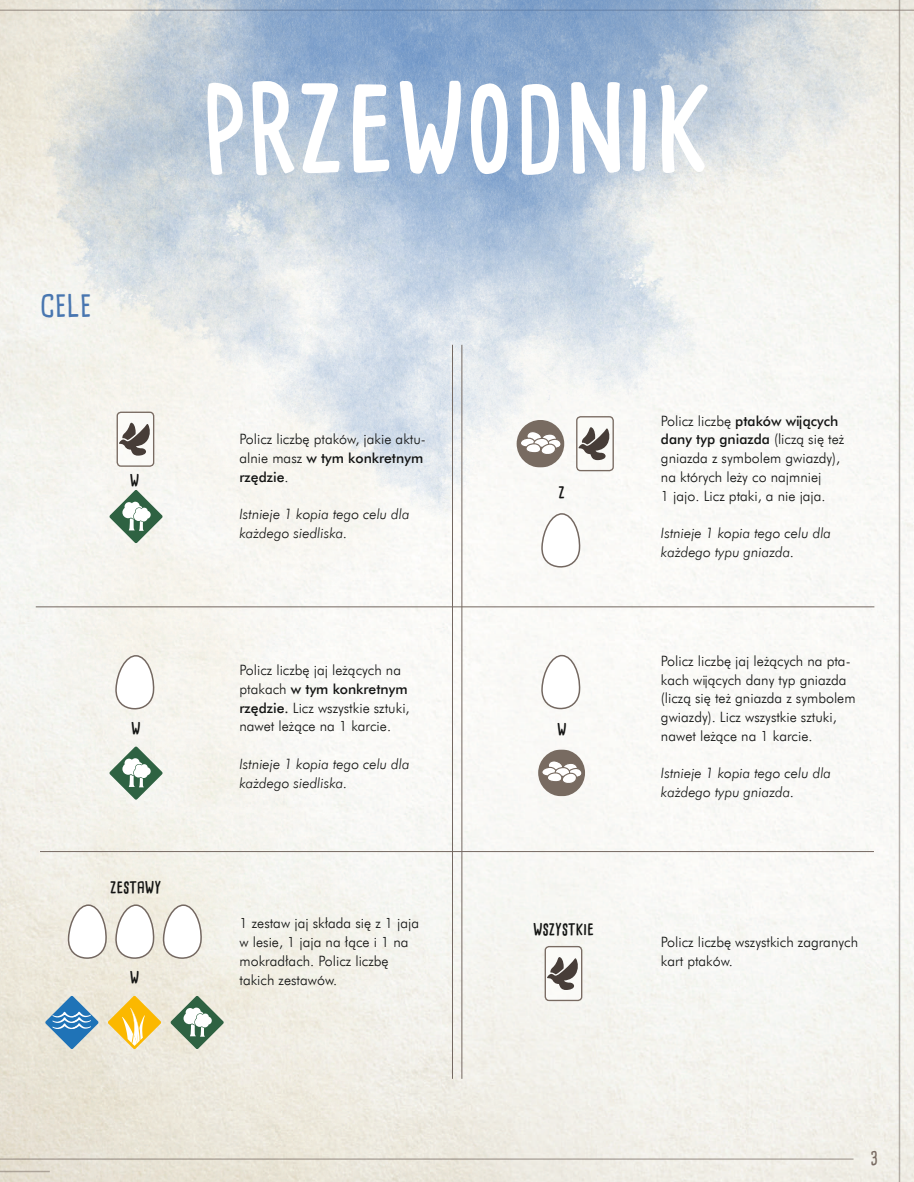
<style>
.page{position:relative;width:914px;height:1182px;background:#fff}
.page>*{position:absolute;margin:0;border:0;box-sizing:border-box;transform-origin:0 0}
.t1{font:133.65px "Cardenio Modern Bold PL";color:#fff}
.t2{font:30px "Cardenio Modern Bold PL";color:#4876b0}
.t3{font:18px "Cardenio Modern Bold PL";color:#131413}
.t4{font:18px "Cardenio Modern Bold PL";color:#796b62}
.t5{font:14.25px/18.8px "Futura Lt EU Normal";color:#131413}
.t6{font:14.25px/18.8px "Futura Lt EU Italic";color:#131413}
.t7{font:13.95px/18.8px "Futura Md EU Normal";color:#131413}
.s1{font-family:"Futura Lt EU Normal";font-size:14.25px}
.s2{font-family:"Futura Md EU Normal";font-size:13.95px}
</style>
<div class="page">
<img style="left:672px;top:544px;width:241px;height:637px">
<hr style="left:898px;top:0;width:2px;height:1181px;background:#746861">
<hr style="left:0;top:1170px;width:50px;height:2px;background:#746861">
<hr style="left:0;top:1158px;width:853px;height:1px;background:#746861">
<img style="left:0;top:0;width:913px;height:544px">
<svg style="left:516px;top:420px;width:48px;height:47px"></svg>
<svg style="left:109px;top:489px;width:54px;height:54px"></svg>
<svg style="left:109px;top:746px;width:54px;height:53px"></svg>
<svg style="left:538px;top:749px;width:47px;height:47px"></svg>
<svg style="left:108px;top:995px;width:53px;height:54px;background:#f4d581"></svg>
<svg style="left:45px;top:995px;width:54px;height:54px;background:#92b4cb"></svg>
<svg style="left:170px;top:995px;width:54px;height:54px;background:#acbcaa"></svg>
<svg style="left:115px;top:654px;width:39px;height:56px"></svg>
<svg style="left:540px;top:654px;width:40px;height:56px"></svg>
<svg style="left:540px;top:513px;width:40px;height:55px"></svg>
<svg style="left:115px;top:904px;width:39px;height:55px"></svg>
<svg style="left:162px;top:904px;width:40px;height:55px"></svg>
<svg style="left:67px;top:904px;width:40px;height:55px"></svg>
<hr style="left:36px;top:606px;width:838px;height:1px;background:#746861">
<hr style="left:40px;top:851px;width:833px;height:1px;background:#746861">
<hr style="left:452px;top:345px;width:1px;height:733px;background:#746861">
<hr style="left:461px;top:345px;width:1px;height:733px;background:#746861">
<img style="left:117px;top:412px;width:37px;height:54px">
<div style="left:117px;top:411px;width:37px;height:55px;border:1px solid #796b62;border-radius:4px"></div>
<svg style="left:119px;top:422px;width:32px;height:33px"></svg>
<img style="left:576px;top:417px;width:37px;height:53px">
<div style="left:576px;top:416px;width:37px;height:55px;border:1px solid #796b62;border-radius:4px"></div>
<svg style="left:578px;top:427px;width:32px;height:33px"></svg>
<img style="left:546px;top:947px;width:34px;height:52px">
<div style="left:544px;top:945px;width:38px;height:56px;border:1px solid #796b62;border-radius:4px"></div>
<svg style="left:547px;top:957px;width:31px;height:32px"></svg>
<h1 class="t1" style="left:202px;top:32px;width:512px">przewodnik</h1>
<h2 class="t2" style="left:40px;top:286px;width:53px">CELE</h2>
<p class="t3" style="left:130px;top:467px;width:11px">w</p>
<p class="t5" style="left:239px;top:430px;width:188px">Policz liczbę ptaków, jakie aktu-</p>
<p class="t7" style="left:239px;top:449px;width:185px"><span class="s1">alnie masz</span> w tym konkretnym rzędzie<span class="s1">.</span></p>
<p class="t6" style="left:239px;top:505px;width:172px">Istnieje 1 kopia tego celu dla każdego siedliska.</p>
<p class="t3" style="left:558px;top:479px;width:8px">z</p>
<p class="t5" style="left:239px;top:661px;width:163px">Policz liczbę jaj leżących na</p>
<p class="t7" style="left:239px;top:680px;width:170px"><span class="s1">ptakach</span> w tym konkretnym</p>
<p class="t5" style="left:239px;top:698px;width:172px"><span class="s2">rzędzie.</span> Licz wszystkie sztuki, nawet leżące na 1 karcie.</p>
<p class="t6" style="left:239px;top:754px;width:172px">Istnieje 1 kopia tego celu dla każdego siedliska.</p>
<p class="t3" style="left:131px;top:714px;width:11px">w</p>
<p class="t3" style="left:557px;top:716px;width:11px">w</p>
<p class="t3" style="left:110px;top:874px;width:52px">zestawy</p>
<p class="t3" style="left:130px;top:964px;width:11px">w</p>
<p class="t5" style="left:239px;top:914px;width:181px">1 zestaw jaj składa się z 1 jaja w lesie, 1 jaja na łące i 1 na mokradłach. Policz liczbę takich zestawów.</p>
<p class="t3" style="left:533px;top:916px;width:62px">wszystkie</p>
<p class="t7" style="left:661px;top:412px;width:185px"><span class="s1">Policz liczbę</span> ptaków wijących dany typ gniazda <span class="s1">(liczą się też</span></p>
<p class="t5" style="left:661px;top:449px;width:181px">gniazda z symbolem gwiazdy), na których leży co najmniej<br>1 jajo. Licz ptaki, a nie jaja.</p>
<p class="t6" style="left:661px;top:524px;width:172px">Istnieje 1 kopia tego celu dla każdego typu gniazda.</p>
<p class="t5" style="left:661px;top:651px;width:196px">Policz liczbę jaj leżących na pta&shy;kach wijących dany typ gniazda (liczą się też gniazda z symbolem gwiazdy). Licz wszystkie sztuki, nawet leżące na 1 karcie.</p>
<p class="t6" style="left:661px;top:764px;width:172px">Istnieje 1 kopia tego celu dla każdego typu gniazda.</p>
<p class="t5" style="left:661px;top:933px;width:199px">Policz liczbę wszystkich zagranych kart ptaków.</p>
<p class="t4" style="left:870px;top:1145px;width:9px">3</p>
</div>
